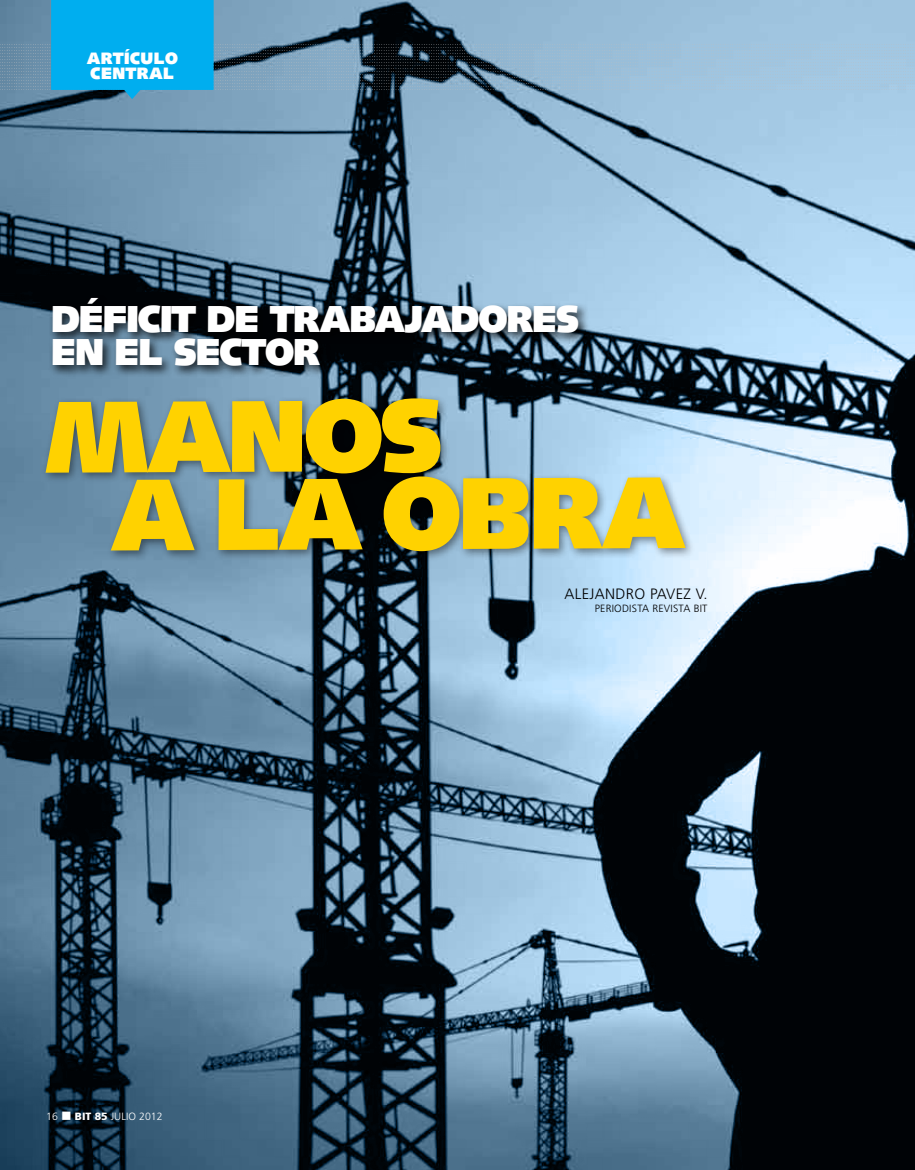
<style>
.page{position:relative;width:915px;height:1170px;background:#fff}
.page>*{position:absolute;margin:0;border:0;box-sizing:border-box;transform-origin:0 0}
.t1{font:900 102px/77.4px "Syntax";letter-spacing:-.035em;color:#ffd200}
.t2{font:900 37.5px/33px "Syntax";letter-spacing:-.03em;color:#fff}
.t3{font:900 16.5px/15px "Syntax";letter-spacing:.02em;color:#fff}
.t4{font:300 15px "Frutiger";letter-spacing:.02em;color:#000}
.t5{font:300 10.5px "Frutiger";letter-spacing:.02em;color:#000}
.t6{font:300 10.5px "Frutiger";letter-spacing:.005em;color:#fff}
.s1{font-weight:900}
</style>
<div class="page">
<img style="left:0;top:99px;width:914px;height:1070px">
<div style="left:41px;top:393px;width:654px;height:169px;background:#000;opacity:.45"></div>
<div style="left:49px;top:294px;width:541px;height:84px;background:#000;opacity:.77"></div>
<svg style="left:0;top:0;width:914px;height:99px"></svg>
<p class="t3" style="left:87px;top:51px;width:92px">ARTÍCULO<br>CENTRAL</p>
<p class="t2" style="left:51px;top:303px;width:529px">DÉFICIT DE TRABAJADORES<br>EN EL SECTOR</p>
<h1 class="t1" style="left:110px;top:398px;width:577px;text-indent:-64px">MANOS<br>A LA OBRA</h1>
<p class="t6" style="left:46px;top:1109px;width:118px">16 ■ <span class="s1">BIT 85</span> JULIO 2012</p>
<p class="t4" style="left:564px;top:585px;width:144px">ALEJANDRO PAVEZ V.</p>
<p class="t5" style="left:594px;top:602px;width:114px">PERIODISTA REVISTA BIT</p>
</div>
